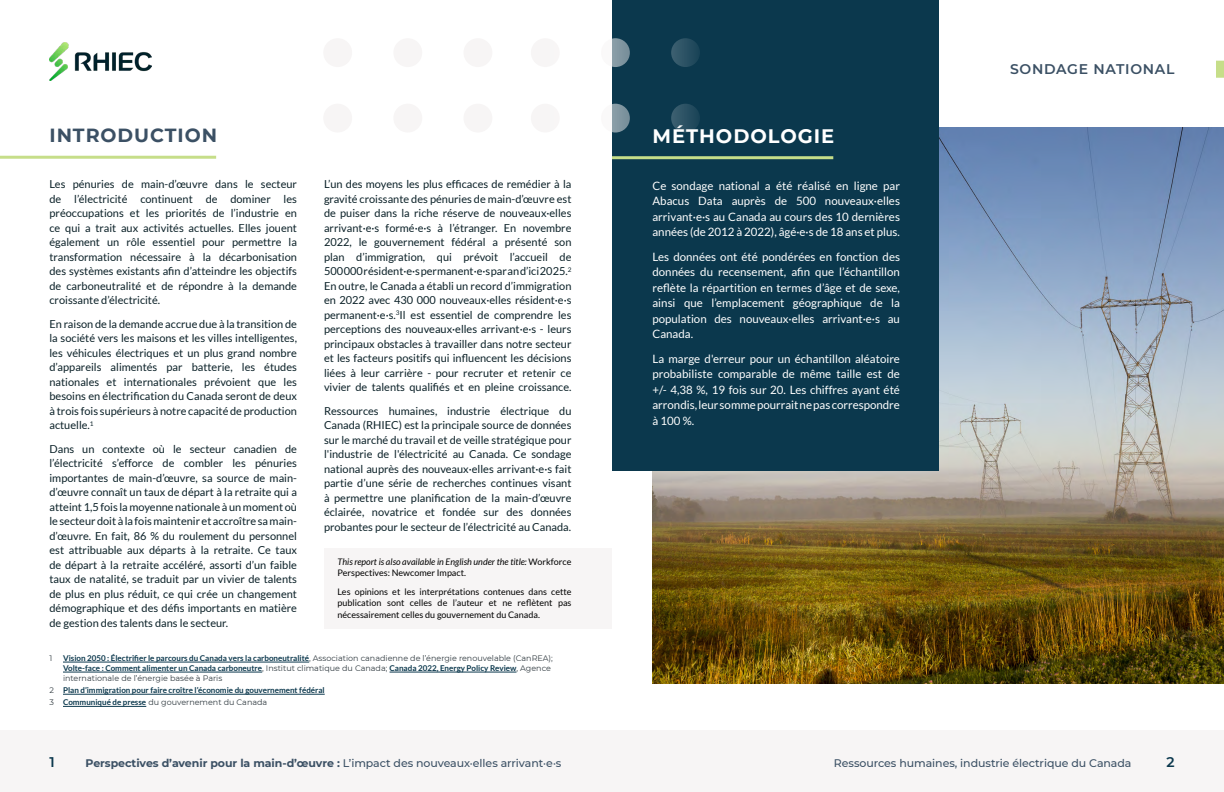
<style>
.page{position:relative;width:1224px;height:792px;background:#fff}
.page>*{position:absolute;margin:0;border:0;box-sizing:border-box;transform-origin:0 0}
.H1_-_On_Dark_Blue__N{font:700 19.5px "Montserrat";letter-spacing:.05em;color:#fff}
.H1_-_Section_Header{font:700 19px "Montserrat";letter-spacing:.05em;color:#3b5064}
.t1{font:600 14px "Montserrat";letter-spacing:.05em;color:#3b5064}
.t2{font:600 14px "Montserrat";color:#0b384d}
.Body_Paragraph_on_Da{font:11.5px/15.5px "Lato";color:#fff;text-align:justify}
.Body_Paragraph{font:11px/14.5px "Lato";color:#0b2128;text-align:justify}
.t3{font:700 11px "Montserrat";letter-spacing:-.005em;color:#3b5064}
.t4{font:500 11px "Montserrat";letter-spacing:-.005em;color:#3b5064}
.Body_on_Grey__Left_p{font:9px/11.5px "Lato";color:#000;text-align:justify}
.Body_on_Grey__Left_p-2{font:italic 9px/11.5px "Lato";color:#000}
.Footnote{font:700 8px/10px "Lato";color:#0b384d}
.Footnote-2{font:8px "Montserrat";color:#323c42}
.s1{font-style:normal}
.s2{font-family:"Montserrat";font-weight:400;color:#323c42}
.s3{font-family:"Lato";font-weight:700;color:#0b384d}
.s4{font-weight:500}
</style>
<div class="page">
<div style="left:0;top:730px;width:1224px;height:62px;background:#f7f5f5"></div>
<img style="left:652px;top:127px;width:572px;height:557px">
<div style="left:612px;top:0;width:327px;height:470px;background:#0b384d"></div>
<hr style="left:612px;top:156px;width:221px;height:3px;background:#c6de89">
<div style="left:464px;top:38px;width:28px;height:29px;background:#f7f5f5;border-radius:50%"></div>
<div style="left:464px;top:104px;width:28px;height:29px;background:#f7f5f5;border-radius:50%"></div>
<div style="left:393px;top:38px;width:29px;height:29px;background:#f7f5f5;border-radius:50%"></div>
<div style="left:393px;top:104px;width:29px;height:29px;background:#f7f5f5;border-radius:50%"></div>
<div style="left:323px;top:38px;width:29px;height:29px;background:#f7f5f5;border-radius:50%"></div>
<div style="left:323px;top:104px;width:29px;height:29px;background:#f7f5f5;border-radius:50%"></div>
<svg style="left:671px;top:38px;width:29px;height:29px"></svg>
<svg style="left:671px;top:104px;width:29px;height:29px"></svg>
<svg style="left:601px;top:38px;width:29px;height:29px"></svg>
<svg style="left:601px;top:104px;width:29px;height:29px"></svg>
<div style="left:531px;top:38px;width:29px;height:29px;background:#f7f5f5;border-radius:50%"></div>
<div style="left:531px;top:104px;width:29px;height:29px;background:#f7f5f5;border-radius:50%"></div>
<hr style="left:0;top:156px;width:216px;height:3px;background:#c6de89">
<hr style="left:63px;top:662px;width:246px;height:1px;background:#0b384d">
<hr style="left:63px;top:672px;width:199px;height:1px;background:#0b384d">
<hr style="left:390px;top:672px;width:126px;height:1px;background:#0b384d">
<hr style="left:63px;top:694px;width:262px;height:1px;background:#0b384d">
<hr style="left:63px;top:706px;width:83px;height:1px;background:#0b384d">
<div style="left:324px;top:548px;width:288px;height:39px;background:#f7f5f5"></div>
<div style="left:324px;top:579px;width:288px;height:50px;background:#f7f5f5"></div>
<img style="left:50px;top:42px;width:101px;height:38px">
<div style="left:1216px;top:61px;width:8px;height:17px;background:#c6de89"></div>
<p class="H1_-_Section_Header" style="left:50px;top:122px;width:169px">INTRODUCTION</p>
<p class="Body_Paragraph" style="left:50px;top:177px;width:249px">Les pénuries de main-d’œuvre dans le secteur de l’électricité continuent de dominer les préoccupations et les priorités de l’industrie en ce qui a trait aux activités actuelles. Elles jouent également un rôle essentiel pour permettre la transformation nécessaire à la décarbonisation des systèmes existants afin d’atteindre les objectifs de carboneutralité et de répondre à la demande croissante d’électricité.</p>
<p class="Body_Paragraph" style="left:50px;top:316px;width:249px">En raison de la demande accrue due à la transition de la société vers les maisons et les villes intelligentes, les véhicules électriques et un plus grand nombre d’appareils alimentés par batterie, les études nationales et internationales prévoient que les besoins en électrification du Canada seront de deux à trois fois supérieurs à notre capacité de production actuelle.<sup>1</sup></p>
<p class="Body_Paragraph" style="left:50px;top:441px;width:249px">Dans un contexte où le secteur canadien de l’électricité s’efforce de combler les pénuries importantes de main-d’œuvre, sa source de main&shy;d’œuvre connaît un taux de départ à la retraite qui a atteint 1,5 fois la moyenne nationale à un moment où le secteur doit à la fois maintenir et accroître sa main&shy;d’œuvre. En fait, 86 % du roulement du personnel est attribuable aux départs à la retraite. Ce taux de départ à la retraite accéléré, assorti d’un faible taux de natalité, se traduit par un vivier de talents de plus en plus réduit, ce qui crée un changement démographique et des défis importants en matière de gestion des talents dans le secteur.</p>
<p class="Body_Paragraph" style="left:324px;top:177px;width:249px">L’un des moyens les plus efficaces de remédier à la gravité croissante des pénuries de main-d’œuvre est de puiser dans la riche réserve de nouveaux·elles arrivant·e·s formé·e·s à l’étranger. En novembre 2022, le gouvernement fédéral a présenté son plan d’immigration, qui prévoit l’accueil de 500 000 résident·e·s permanent·e·s par an d’ici 2025.<sup>2<br></sup>En outre, le Canada a établi un record d’immigration en 2022 avec 430 000 nouveaux·elles résident·e·s permanent·e·s.<sup>3</sup>Il est essentiel de comprendre les perceptions des nouveaux·elles arrivant·e·s - leurs principaux obstacles à travailler dans notre secteur et les facteurs positifs qui influencent les décisions liées à leur carrière - pour recruter et retenir ce vivier de talents qualifiés et en pleine croissance.</p>
<p class="Body_Paragraph" style="left:324px;top:403px;width:249px">Ressources humaines, industrie électrique du Canada (RHIEC) est la principale source de données sur le marché du travail et de veille stratégique pour l'industrie de l'électricité au Canada. Ce sondage national auprès des nouveaux·elles arrivant·e·s fait partie d’une série de recherches continues visant à permettre une planification de la main-d’œuvre éclairée, novatrice et fondée sur des données probantes pour le secteur de l’électricité au Canada.</p>
<p class="Body_on_Grey__Left_p-2" style="left:338px;top:556px;width:236px">This report is also available in English under the title: <span class="s1">Workforce<br>Perspectives: Newcomer Impact.</span></p>
<p class="Body_on_Grey__Left_p" style="left:338px;top:586px;width:236px">Les opinions et les interprétations contenues dans cette publication sont celles de l’auteur et ne reflètent pas nécessairement celles du gouvernement du Canada.</p>
<p class="Footnote-2" style="left:50px;top:652px;width:4px">1</p>
<p class="Footnote" style="left:63px;top:653px;width:491px">Vision 2050 : Électrifier le parcours du Canada vers la carboneutralité<span class="s2">, Association canadienne de l’énergie renouvelable (CanREA);<br></span>Volte-face : Comment alimenter un Canada carboneutre<span class="s2">, Institut climatique du Canada;</span> Canada 2022, Energy Policy Review<span class="s2">, Agence internationale de l’énergie basée à Paris</span></p>
<p class="Footnote" style="left:50px;top:685px;width:277px"><span class="s2">2</span> Plan d’immigration pour faire croître l’économie du gouvernement fédéral</p>
<p class="Footnote-2" style="left:50px;top:697px;width:219px">3 <span class="s3">Communiqué de presse</span> du gouvernement du Canada</p>
<p class="H1_-_On_Dark_Blue__N" style="left:652px;top:122px;width:183px">MÉTHODOLOGIE</p>
<p class="Body_Paragraph_on_Da" style="left:652px;top:178px;width:249px">Ce sondage national a été réalisé en ligne par Abacus Data auprès de 500 nouveaux·elles arrivant·e·s au Canada au cours des 10 dernières années (de 2012 à 2022), âgé·e·s de 18 ans et plus.</p>
<p class="Body_Paragraph_on_Da" style="left:652px;top:249px;width:249px">Les données ont été pondérées en fonction des données du recensement, afin que l’échantillon reflète la répartition en termes d’âge et de sexe, ainsi que l’emplacement géographique de la population des nouveaux·elles arrivant·e·s au Canada.</p>
<p class="Body_Paragraph_on_Da" style="left:652px;top:351px;width:249px">La marge d'erreur pour un échantillon aléatoire probabiliste comparable de même taille est de +/- 4,38 %, 19 fois sur 20. Les chiffres ayant été arrondis, leur somme pourrait ne pas correspondre à 100 %.</p>
<p class="t1" style="left:1010px;top:59px;width:166px">SONDAGE NATIONAL</p>
<p class="t2" style="left:50px;top:753px;width:7px">1</p>
<p class="t3" style="left:85px;top:756px;width:477px">Perspectives d’avenir pour la main-d’œuvre : <span class="s4">L’impact des nouveaux·elles arrivant·e·s</span></p>
<p class="t4" style="left:834px;top:756px;width:299px">Ressources humaines, industrie électrique du Canada</p>
<p class="t2" style="left:1166px;top:753px;width:10px">2</p>
</div>
